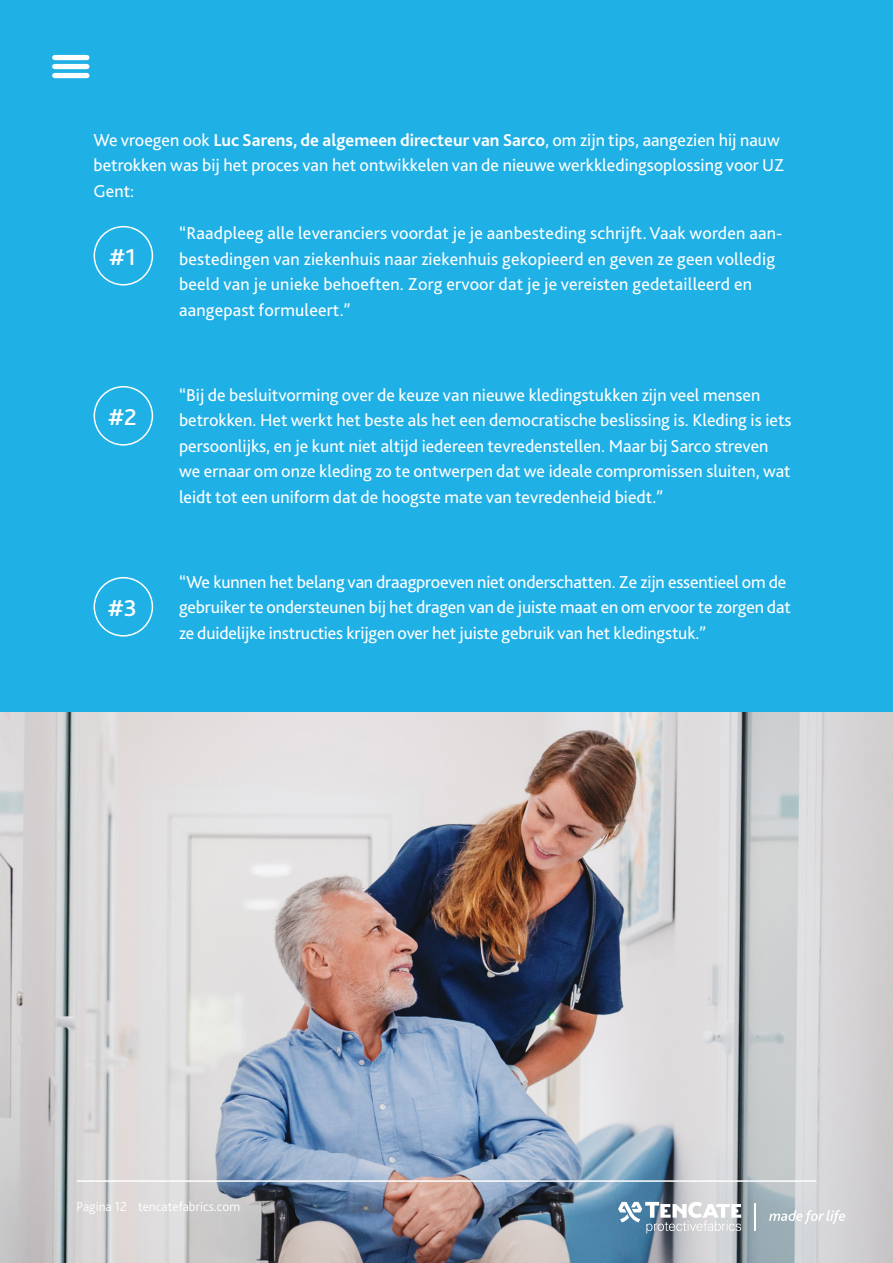
<style>
.page{position:relative;width:893px;height:1263px;background:#1fb0e6}
.page>*{position:absolute;margin:0;border:0;box-sizing:border-box;transform-origin:0 0}
.Body{font:500 24px "Bliss 2";color:#fff}
.Body_-_Quotes_Numbered{font:18px/25.5px "Bliss 2";color:#fff}
.Body-2{font:18px/25.5px "Bliss 2";color:#fff}
.Body_Bullets{font:300 13.5px "Bliss 2";color:#fff}
.s1{font-weight:700}
</style>
<div class="page">
<div style="left:94px;top:226px;width:59px;height:59px;border:2px solid #fff;border-radius:50%"></div>
<div style="left:94px;top:386px;width:59px;height:60px;border:2px solid #fff;border-radius:50%"></div>
<div style="left:94px;top:577px;width:59px;height:60px;border:2px solid #fff;border-radius:50%"></div>
<img style="left:0;top:712px;width:893px;height:551px">
<div style="left:55px;top:55px;width:32px;height:5px;background:#fff"></div>
<div style="left:55px;top:64px;width:32px;height:5px;background:#fff"></div>
<div style="left:55px;top:73px;width:32px;height:5px;background:#fff"></div>
<hr style="left:77px;top:1180px;width:739px;height:2px;background:#fff">
<svg style="left:769px;top:1210px;width:76px;height:14px"></svg>
<svg style="left:618px;top:1202px;width:123px;height:31px;background:#afbdc8"></svg>
<svg style="left:755px;top:1203px;width:1px;height:28px"></svg>
<p class="Body-2" style="left:94px;top:127px;width:692px">We vroegen ook <span class="s1">Luc Sarens, de algemeen directeur van Sarco</span>, om zijn tips, aangezien hij nauw betrokken was bij het proces van het ontwikkelen van de nieuwe werkkledingsoplossing voor UZ<br>Gent:</p>
<p class="Body_-_Quotes_Numbered" style="left:179px;top:220px;width:605px">“Raadpleeg alle leveranciers voordat je je aanbesteding schrijft. Vaak worden aan&shy;bestedingen van ziekenhuis naar ziekenhuis gekopieerd en geven ze geen volledig beeld van je unieke behoeften. Zorg ervoor dat je je vereisten gedetailleerd en aangepast formuleert.”</p>
<p class="Body" style="left:109px;top:242px;width:29px">#1</p>
<p class="Body" style="left:108px;top:402px;width:31px">#2</p>
<p class="Body" style="left:108px;top:593px;width:31px">#3</p>
<p class="Body_-_Quotes_Numbered" style="left:179px;top:382px;width:614px">“Bij de besluitvorming over de keuze van nieuwe kledingstukken zijn veel mensen betrokken. Het werkt het beste als het een democratische beslissing is. Kleding is iets persoonlijks, en je kunt niet altijd iedereen tevredenstellen. Maar bij Sarco streven we ernaar om onze kleding zo te ontwerpen dat we ideale compromissen sluiten, wat leidt tot een uniform dat de hoogste mate van tevredenheid biedt.”</p>
<p class="Body_-_Quotes_Numbered" style="left:179px;top:569px;width:613px">“We kunnen het belang van draagproeven niet onderschatten. Ze zijn essentieel om de gebruiker te ondersteunen bij het dragen van de juiste maat en om ervoor te zorgen dat ze duidelijke instructies krijgen over het juiste gebruik van het kledingstuk.”</p>
<p class="Body_Bullets" style="left:76px;top:1198px;width:52px">Pagina 12</p>
<p class="Body_Bullets" style="left:138px;top:1198px;width:104px">tencatefabrics.com</p>
</div>
